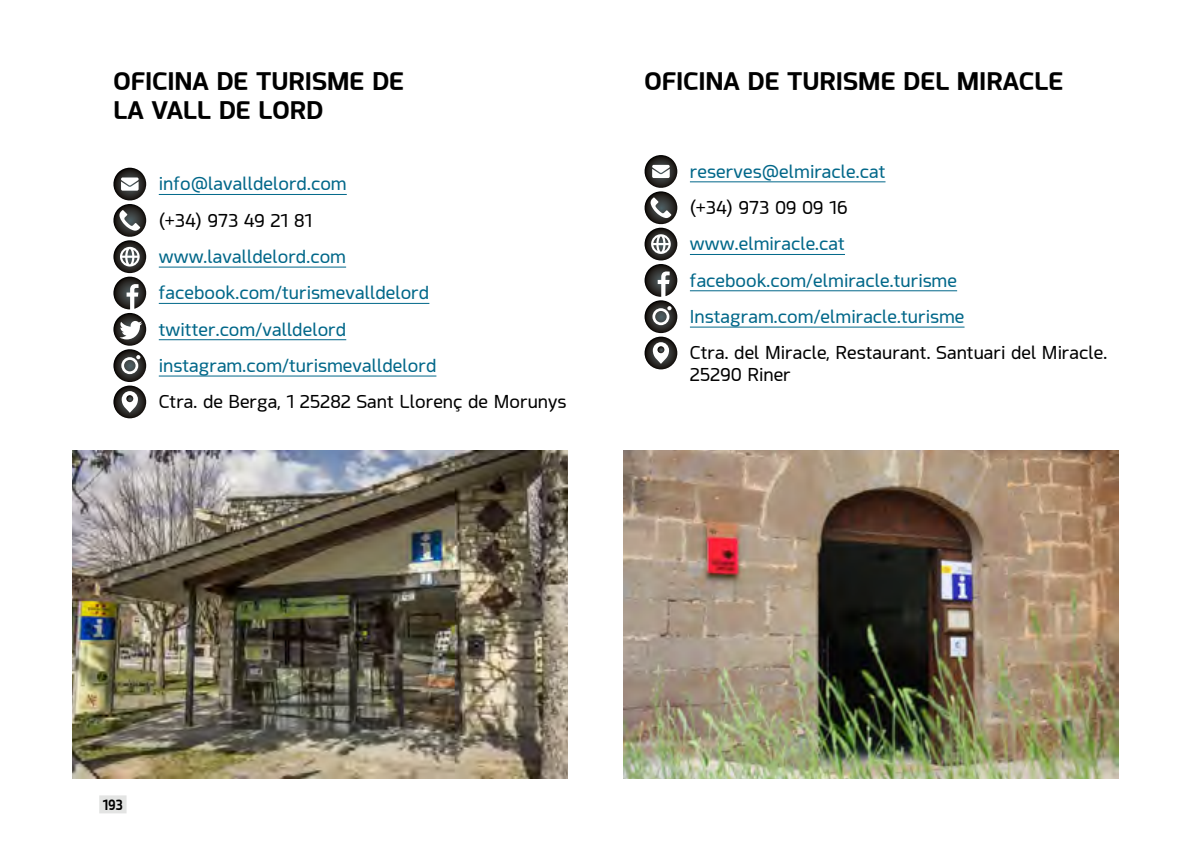
<style>
.page{position:relative;width:1191px;height:851px;background:#fff}
.page>*{position:absolute;margin:0;border:0;box-sizing:border-box;transform-origin:0 0}
.t1{font:700 24px/28.8px "Acephimere";color:#000;scale:1.05 1}
.t2{font:17.6px/36.2px "Acephimere";color:#006789;scale:1.05 1}
.t3{font:17.6px/21.2px "Acephimere";color:#000;scale:1.05 1}
.t4{font:700 14px "Acephimere";color:#000;scale:.89 1}
</style>
<div class="page">
<hr style="left:159px;top:194px;width:188px;height:1px;background:#006789">
<hr style="left:159px;top:267px;width:187px;height:1px;background:#006789">
<hr style="left:159px;top:303px;width:270px;height:1px;background:#006789">
<hr style="left:159px;top:339px;width:187px;height:1px;background:#006789">
<hr style="left:159px;top:375px;width:277px;height:1px;background:#006789">
<svg style="left:113px;top:168px;width:33px;height:250px"></svg>
<hr style="left:690px;top:181px;width:195px;height:1px;background:#006789">
<hr style="left:690px;top:254px;width:155px;height:1px;background:#006789">
<hr style="left:690px;top:290px;width:267px;height:1px;background:#006789">
<hr style="left:690px;top:327px;width:274px;height:1px;background:#006789">
<svg style="left:644px;top:155px;width:33px;height:214px"></svg>
<img style="left:72px;top:450px;width:495px;height:328px">
<img style="left:624px;top:450px;width:495px;height:328px">
<div style="left:99px;top:795px;width:28px;height:18px;background:#e3e4e3"></div>
<h1 class="t1" style="left:113px;top:66px;width:278px">OFICINA DE TURISME DE<br>LA VALL DE LORD</h1>
<p class="t2" style="left:159px;top:165px;width:180px">info@lavalldelord.com</p>
<p class="t3" style="left:159px;top:209px;width:148px">(+34) 973 49 21 81</p>
<p class="t2" style="left:159px;top:238px;width:266px">www.lavalldelord.com facebook.com/turismevalldelord twitter.com/valldelord instagram.com/turismevalldelord</p>
<p class="t3" style="left:159px;top:390px;width:390px">Ctra. de Berga, 1 25282 Sant Llorenç de Morunys</p>
<h1 class="t1" style="left:644px;top:66px;width:400px">OFICINA DE TURISME DEL MIRACLE</h1>
<p class="t2" style="left:690px;top:153px;width:188px">reserves@elmiracle.cat</p>
<p class="t3" style="left:690px;top:196px;width:151px">(+34) 973 09 09 16</p>
<p class="t2" style="left:690px;top:225px;width:263px">www.elmiracle.cat facebook.com/elmiracle.turisme<br>Instagram.com/elmiracle.turisme</p>
<p class="t3" style="left:690px;top:341px;width:399px">Ctra. del Miracle, Restaurant. Santuari del Miracle.<br>25290 Riner</p>
<p class="t4" style="left:103px;top:795px;width:24px">193</p>
</div>
